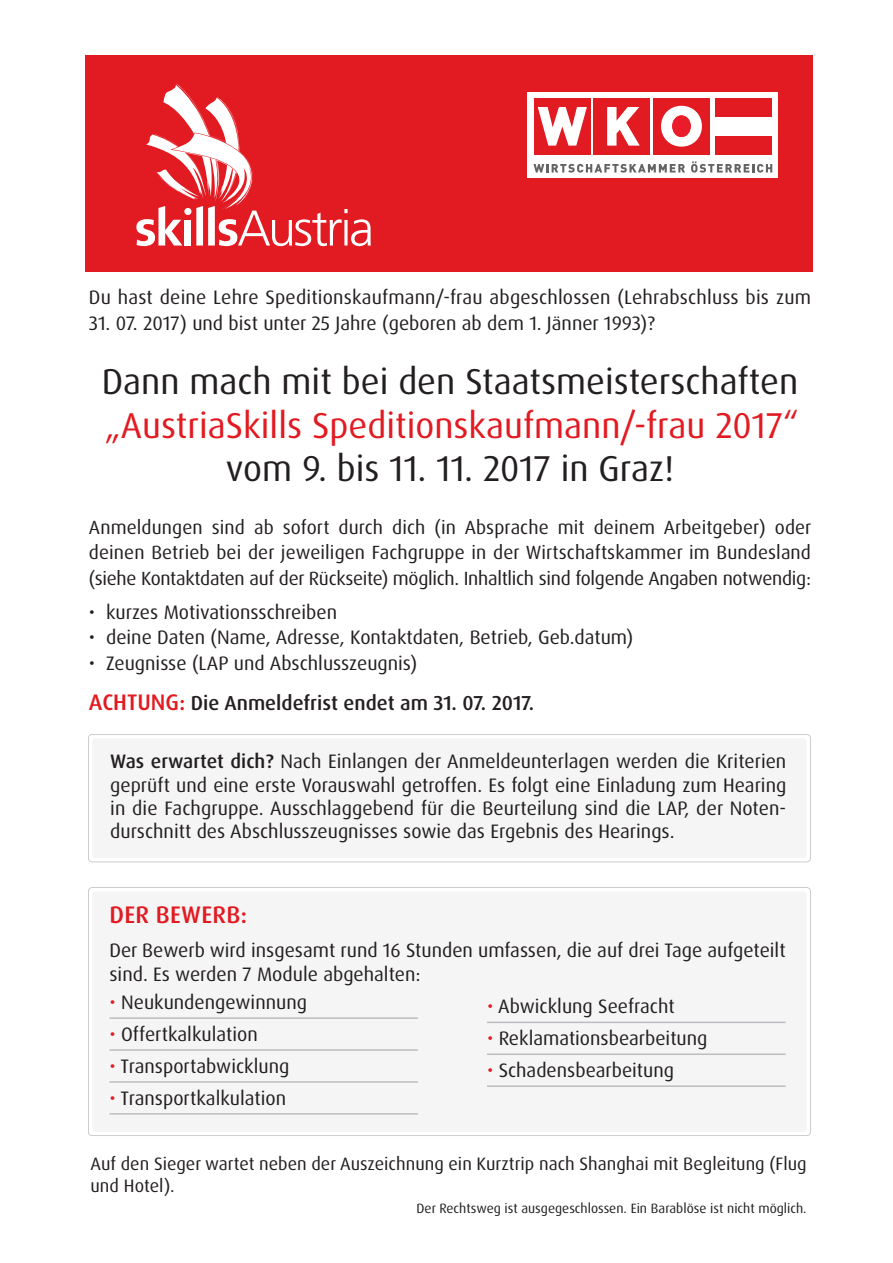
<style>
.page{position:relative;width:893px;height:1263px;background:#fff}
.page>*{position:absolute;margin:0;border:0;box-sizing:border-box;transform-origin:0 0}
.t1{font:36px "Dax Pro";color:#231f20}
.t2{font:36px "Dax Pro";color:#e21a21}
.t3{font:500 24px "Dax Pro";letter-spacing:.01em;color:#e21a21}
.t4{font:500 20.25px "Dax Pro";color:#231f20}
.t5{font:19.5px/23.4px "Dax Pro";color:#231f20;text-align:justify}
.t6{font:19.2px/25.5px "Dax Pro";letter-spacing:-.015em;color:#231f20;text-align:justify}
.t7{font:18px/21.6px "Dax Pro";color:#231f20}
.t8{font:13.5px "Dax Pro";color:#231f20}
.s1{font-size:22.5px;color:#e21a21}
.s2{font-weight:500}
.s3{color:#e21a21}
</style>
<div class="page">
<div style="left:85px;top:55px;width:727px;height:217px;background:#e21a21"></div>
<svg style="left:136px;top:84px;width:235px;height:162px"></svg>
<div style="left:184px;top:208px;width:7px;height:7px;background:#fff;border-radius:50%"></div>
<div style="left:88px;top:734px;width:723px;height:128px;border:2px solid #bcbdc0;border-radius:4px"></div>
<div style="left:88px;top:887px;width:723px;height:249px;border:2px solid #bcbdc0;border-radius:4px"></div>
<div style="left:109px;top:1023px;width:677px;height:92px;background:#f5f5f6"></div>
<hr style="left:109px;top:1017px;width:309px;height:2px;background:#bcbdc0">
<hr style="left:109px;top:1049px;width:309px;height:2px;background:#bcbdc0">
<hr style="left:109px;top:1081px;width:309px;height:2px;background:#bcbdc0">
<hr style="left:109px;top:1113px;width:309px;height:1px;background:#bcbdc0">
<hr style="left:487px;top:1021px;width:299px;height:2px;background:#bcbdc0">
<hr style="left:487px;top:1053px;width:299px;height:2px;background:#bcbdc0">
<hr style="left:487px;top:1085px;width:299px;height:2px;background:#bcbdc0">
<div style="left:527px;top:93px;width:251px;height:85px;background:#fff"></div>
<div style="left:653px;top:98px;width:57px;height:57px;background:#e21a21"></div>
<div style="left:593px;top:98px;width:57px;height:57px;background:#e21a21"></div>
<svg style="left:533px;top:164px;width:152px;height:9px"></svg>
<svg style="left:691px;top:161px;width:81px;height:12px"></svg>
<svg style="left:607px;top:107px;width:33px;height:39px"></svg>
<div style="left:534px;top:98px;width:57px;height:57px;background:#e21a21"></div>
<svg style="left:538px;top:107px;width:49px;height:39px"></svg>
<div style="left:715px;top:98px;width:57px;height:19px;background:#e21a21"></div>
<div style="left:715px;top:136px;width:57px;height:19px;background:#e21a21"></div>
<svg style="left:661px;top:106px;width:41px;height:41px"></svg>
<div style="left:673px;top:116px;width:17px;height:21px;background:#eb1c29;border-radius:50%"></div>
<div style="left:672px;top:115px;width:19px;height:22px;border:1px solid #eb1c29;border-radius:50%"></div>
<p class="t5" style="left:89px;top:287px;width:723px">Du hast deine Lehre Speditionskaufmann/-frau abgeschlossen (Lehrabschluss bis zum</p>
<p class="t5" style="left:89px;top:312px;width:568px">31. 07. 2017) und bist unter 25 Jahre (geboren ab dem 1. Jänner 1993)?</p>
<h1 class="t1" style="left:102px;top:366px;width:698px">Dann mach mit bei den Staatsmeisterschaften</h1>
<h1 class="t2" style="left:104px;top:409px;width:696px">„AustriaSkills Speditionskaufmann/-frau 2017“</h1>
<h1 class="t1" style="left:226px;top:453px;width:450px">vom 9. bis 11. 11. 2017 in Graz!</h1>
<p class="t6" style="left:89px;top:516px;width:724px">Anmeldungen sind ab sofort durch dich (in Absprache mit deinem Arbeitgeber) oder deinen Betrieb bei der jeweiligen Fachgruppe in der Wirtschaftskammer im Bundesland (siehe Kontaktdaten auf der Rückseite) möglich. Inhaltlich sind folgende Angaben notwendig:</p>
<p class="t5" style="left:89px;top:601px;width:250px">• kurzes Motivationsschreiben</p>
<p class="t5" style="left:89px;top:627px;width:546px">• deine Daten (Name, Adresse, Kontaktdaten, Betrieb, Geb.datum)</p>
<p class="t5" style="left:89px;top:652px;width:330px">• Zeugnisse (LAP und Abschlusszeugnis)</p>
<p class="t4" style="left:89px;top:694px;width:447px"><span class="s1">ACHTUNG:</span> Die Anmeldefrist endet am 31. 07. 2017.</p>
<p class="t5" style="left:110px;top:751px;width:678px"><span class="s2">Was erwartet dich?</span> Nach Einlangen der Anmeldeunterlagen werden die Kriterien geprüft und eine erste Vorauswahl getroffen. Es folgt eine Einladung zum Hearing in die Fachgruppe. Ausschlaggebend für die Beurteilung sind die LAP, der Noten&shy;durschnitt des Abschlusszeugnisses sowie das Ergebnis des Hearings.</p>
<p class="t3" style="left:110px;top:904px;width:139px">DER BEWERB:</p>
<p class="t5" style="left:109px;top:940px;width:678px">Der Bewerb wird insgesamt rund 16 Stunden umfassen, die auf drei Tage aufgeteilt sind. Es werden 7 Module abgehalten:</p>
<p class="t5" style="left:109px;top:991px;width:199px"><span class="s3">•</span> Neukundengewinnung</p>
<p class="t5" style="left:109px;top:1023px;width:150px"><span class="s3">•</span> Offertkalkulation</p>
<p class="t5" style="left:109px;top:1055px;width:181px"><span class="s3">•</span> Transportabwicklung</p>
<p class="t5" style="left:109px;top:1087px;width:178px"><span class="s3">•</span> Transportkalkulation</p>
<p class="t5" style="left:487px;top:996px;width:189px"><span class="s3">•</span> Abwicklung Seefracht</p>
<p class="t5" style="left:487px;top:1028px;width:222px"><span class="s3">•</span> Reklamationsbearbeitung</p>
<p class="t5" style="left:487px;top:1060px;width:189px"><span class="s3">•</span> Schadensbearbeitung</p>
<p class="t7" style="left:90px;top:1154px;width:718px">Auf den Sieger wartet neben der Auszeichnung ein Kurztrip nach Shanghai mit Begleitung (Flug und Hotel).</p>
<p class="t8" style="left:417px;top:1202px;width:392px">Der Rechtsweg ist ausgegeschlossen. Ein Barablöse ist nicht möglich.</p>
</div>
